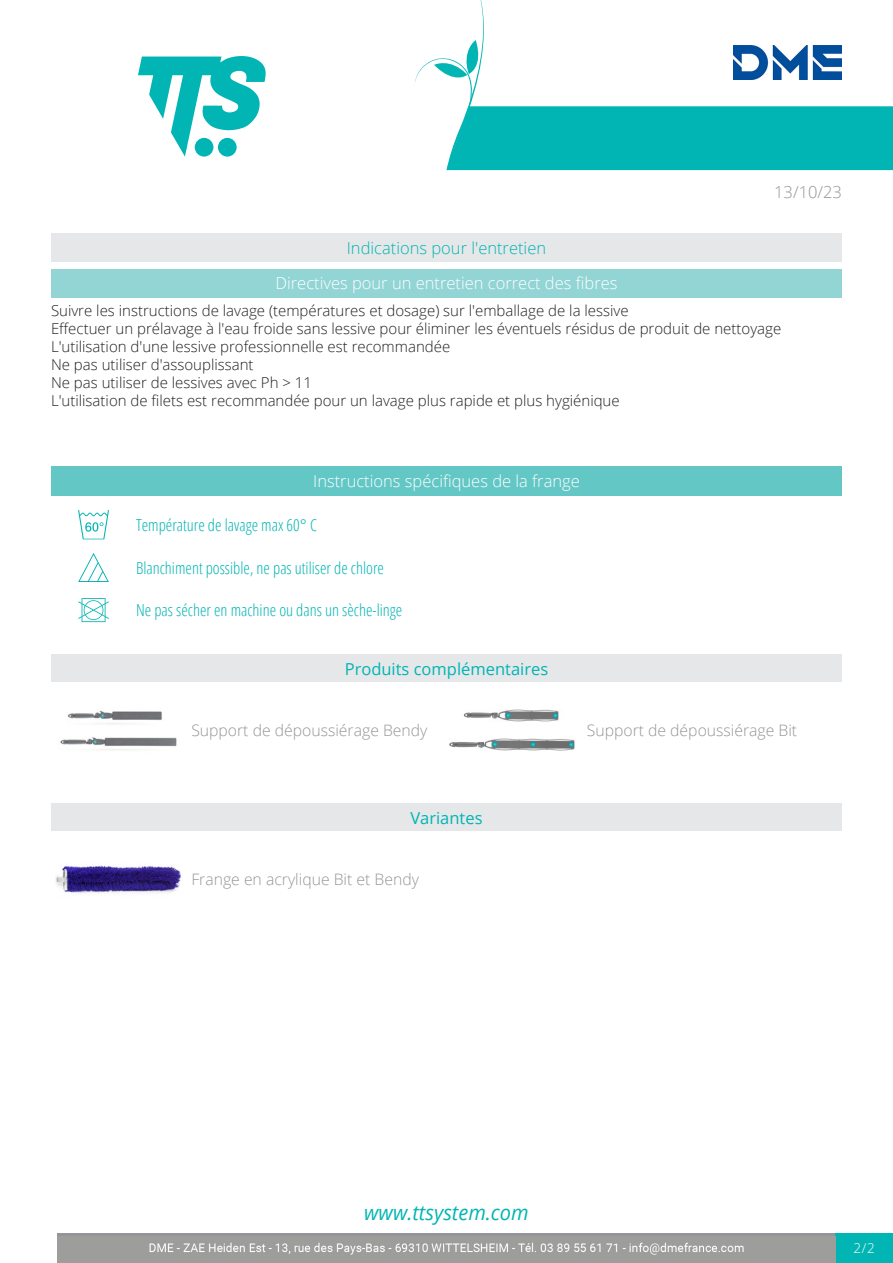
<style>
.page{position:relative;width:893px;height:1263px;background:#fff}
.page>*{position:absolute;margin:0;border:0;box-sizing:border-box;transform-origin:0 0}
.t1{font:italic 20.85px "Open Sans";color:#00b5b3;scale:.96 1}
.Titolo12{font:300 16.5px "Open Sans";color:#fff}
.TestoCandeggio{font:300 16.5px "Open Sans Condensed";color:#00b5b3}
.TestoAsciugaturaMeccanica{font:300 16.5px "Open Sans Condensed";color:#00b5b3}
.Titolo13{font:300 16.5px "Open Sans";color:#fff}
.Titolo11{font:300 16.5px "Open Sans";color:#00b5b3}
.TestoTempLavaggio{font:300 16.5px "Open Sans Condensed";color:#00b5b3}
.Titolo4{font:16.5px "Open Sans";color:#00b5b3}
.Titolo5{font:16.5px "Open Sans";color:#00b5b3}
.t2{font:300 16.5px "Open Sans";color:#939598}
.Nome{font:300 15.75px "Open Sans";color:#939598}
.MantenimentoFibre{font:300 15px "Open Sans";color:#231f20}
.t3{font:300 13.5px "Open Sans";color:#fff}
</style>
<div class="page">
<svg style="left:138px;top:56px;width:128px;height:101px"></svg>
<div style="left:57px;top:1233px;width:779px;height:30px;background:#9d9d9b"></div>
<div style="left:836px;top:1233px;width:57px;height:30px;background:#00b5b3"></div>
<svg style="left:415px;top:0;width:478px;height:170px"></svg>
<div style="left:51px;top:234px;width:791px;height:28px;background:#e6e7e9"></div>
<div style="left:51px;top:269px;width:791px;height:28px;background:#93d5d5"></div>
<div style="left:51px;top:466px;width:791px;height:30px;background:#63c7c6"></div>
<svg style="left:78px;top:510px;width:31px;height:29px"></svg>
<svg style="left:78px;top:553px;width:31px;height:29px"></svg>
<svg style="left:78px;top:598px;width:31px;height:24px"></svg>
<div style="left:51px;top:654px;width:791px;height:28px;background:#e6e7e9"></div>
<img style="left:60px;top:737px;width:117px;height:13px">
<img style="left:68px;top:710px;width:94px;height:14px">
<img style="left:449px;top:738px;width:126px;height:13px">
<img style="left:463px;top:709px;width:96px;height:12px">
<div style="left:51px;top:803px;width:791px;height:28px;background:#e6e7e9"></div>
<img style="left:56px;top:865px;width:125px;height:29px">
<img style="left:149px;top:1242px;width:595px;height:13px">
<p class="t2" style="left:774px;top:180px;width:69px">13/10/23</p>
<p class="Titolo11" style="left:347px;top:237px;width:201px">Indications pour l'entretien</p>
<p class="Titolo12" style="left:275px;top:272px;width:343px">Directives pour un entretien correct des fibres</p>
<p class="MantenimentoFibre" style="left:51px;top:300px;width:579px">Suivre les instructions de lavage (températures et dosage) sur l'emballage de la lessive</p>
<p class="MantenimentoFibre" style="left:51px;top:318px;width:732px">Effectuer un prélavage à l'eau froide sans lessive pour éliminer les éventuels résidus de produit de nettoyage</p>
<p class="MantenimentoFibre" style="left:51px;top:336px;width:401px">L'utilisation d'une lessive professionnelle est recommandée</p>
<p class="MantenimentoFibre" style="left:51px;top:354px;width:204px">Ne pas utiliser d'assouplissant</p>
<p class="MantenimentoFibre" style="left:51px;top:372px;width:262px">Ne pas utiliser de lessives avec Ph &gt; 11</p>
<p class="MantenimentoFibre" style="left:51px;top:390px;width:570px">L'utilisation de filets est recommandée pour un lavage plus rapide et plus hygiénique</p>
<p class="Titolo13" style="left:313px;top:470px;width:268px">Instructions spécifiques de la frange</p>
<p class="TestoTempLavaggio" style="left:136px;top:514px;width:182px">Température de lavage max 60° C</p>
<p class="TestoCandeggio" style="left:136px;top:556px;width:249px">Blanchiment possible, ne pas utiliser de chlore</p>
<p class="TestoAsciugaturaMeccanica" style="left:136px;top:599px;width:268px">Ne pas sécher en machine ou dans un sèche-linge</p>
<p class="Titolo4" style="left:345px;top:657px;width:205px">Produits complémentaires</p>
<p class="Nome" style="left:191px;top:719px;width:238px">Support de dépoussiérage Bendy</p>
<p class="Nome" style="left:587px;top:719px;width:212px">Support de dépoussiérage Bit</p>
<p class="Titolo5" style="left:410px;top:806px;width:74px">Variantes</p>
<p class="Nome" style="left:191px;top:868px;width:229px">Frange en acrylique Bit et Bendy</p>
<h1 class="t1" style="left:364px;top:1198px;width:173px">www.ttsystem.com</h1>
<p class="t3" style="left:854px;top:1239px;width:23px">2/2</p>
</div>
